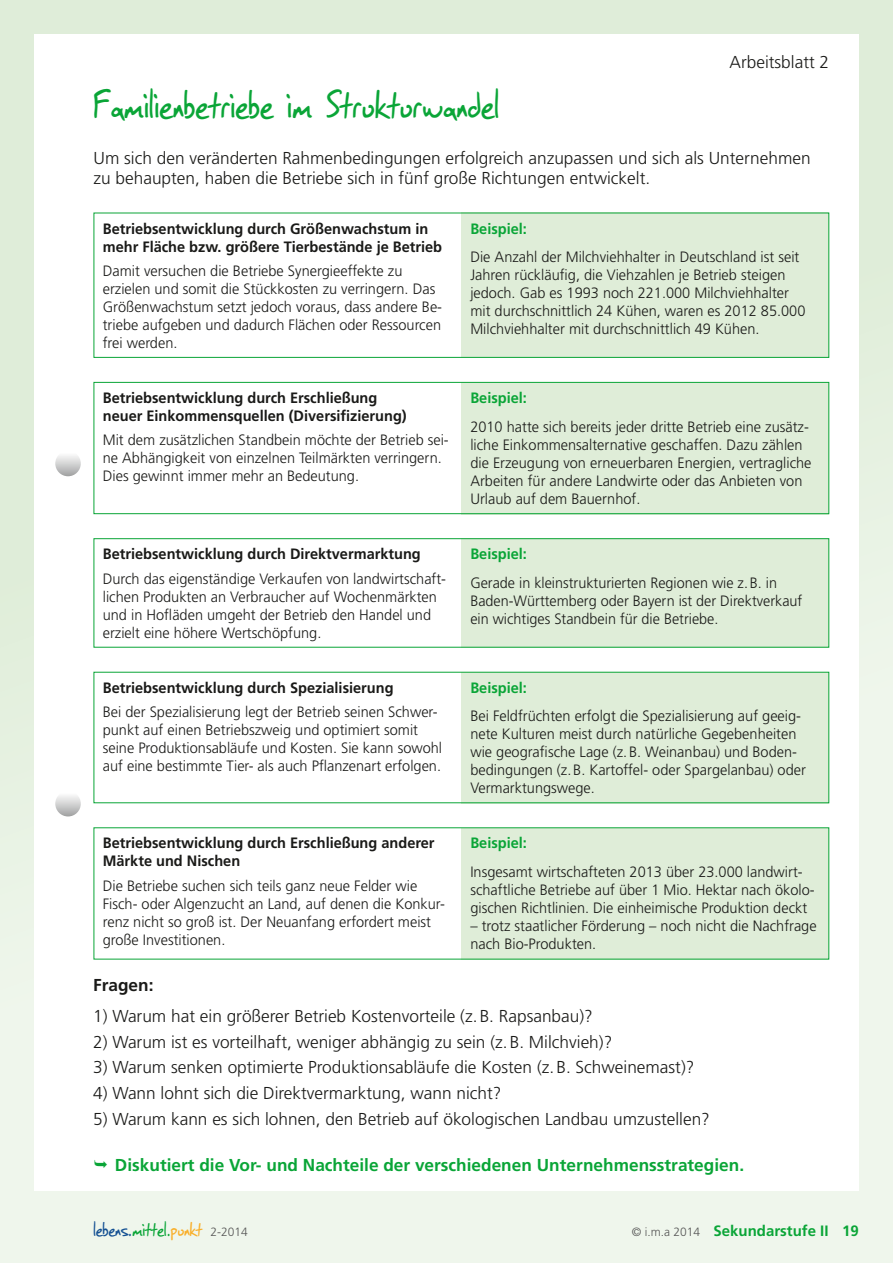
<style>
.page{position:relative;width:893px;height:1263px;background:#fff}
.page>*{position:absolute;margin:0;border:0;box-sizing:border-box;transform-origin:0 0}
.t1{font:45px "SF Grunge Sans";letter-spacing:.02em;color:#0aa537;scale:.96 1}
.t2{font:22.5px "SF Grunge Sans";letter-spacing:.01em;color:#155193}
.t3{font:300 17.25px/19.5px "Frutiger";color:#1a1a18}
.t4{font:700 17.25px "Frutiger";color:#0aa537}
.t5{font:700 17.25px "Frutiger";color:#1a1a18}
.t6{font:300 15px/18px "Frutiger";color:#1a1a18}
.t7{font:700 15px/18px "Frutiger";color:#1a1a18}
.t8{font:300 15px/18px "Frutiger";color:#1a1a18;scale:.96 1}
.t9{font:700 15px "Frutiger";color:#0aa537}
.s1{color:#0aa537}
.s2{color:#f9af2a}
.s3{font-family:"Frutiger";font-weight:300;font-size:12px;color:#565656}
.s4{font-weight:300;font-size:12px;color:#565656}
</style>
<div class="page">
<div style="left:0;top:0;width:893px;height:1263px;background:linear-gradient(to right,#e9f3e5,#eaf3e6)"></div>
<div style="left:34px;top:34px;width:825px;height:1157px;background:#fff"></div>
<svg style="left:55px;top:451px;width:26px;height:25px"></svg>
<svg style="left:55px;top:791px;width:26px;height:25px"></svg>
<div style="left:461px;top:213px;width:368px;height:145px;background:#dfedd8"></div>
<div style="left:94px;top:213px;width:735px;height:145px;border:1px solid #0aa537"></div>
<div style="left:461px;top:538px;width:368px;height:110px;background:#dfedd8"></div>
<div style="left:94px;top:538px;width:735px;height:110px;border:1px solid #0aa537"></div>
<div style="left:461px;top:382px;width:368px;height:132px;background:#dfedd8"></div>
<div style="left:94px;top:382px;width:735px;height:132px;border:1px solid #0aa537"></div>
<div style="left:461px;top:672px;width:368px;height:131px;background:#dfedd8"></div>
<div style="left:461px;top:828px;width:368px;height:131px;background:#dfedd8"></div>
<h1 class="t1" style="left:94px;top:75px;width:424px">Familienbetriebe im Strukturwandel</h1>
<p class="t3" style="left:729px;top:53px;width:101px">Arbeitsblatt 2</p>
<p class="t3" style="left:94px;top:149px;width:719px">Um sich den veränderten Rahmenbedingungen erfolgreich anzupassen und sich als Unternehmen zu behaupten, haben die Betriebe sich in fünf große Richtungen entwickelt.</p>
<p class="t7" style="left:103px;top:219px;width:341px">Betriebsentwicklung durch Größenwachstum in mehr Fläche bzw. größere Tierbestände je Betrieb</p>
<p class="t6" style="left:103px;top:262px;width:341px">Damit versuchen die Betriebe Synergieeffekte zu erzielen und somit die Stückkosten zu verringern. Das Größenwachstum setzt jedoch voraus, dass andere Be&shy;triebe aufgeben und dadurch Flächen oder Ressourcen frei werden.</p>
<p class="t7" style="left:103px;top:389px;width:305px">Betriebsentwicklung durch Erschließung neuer Einkommensquellen (Diversifizierung)</p>
<p class="t6" style="left:103px;top:431px;width:347px">Mit dem zusätzlichen Standbein möchte der Betrieb sei&shy;ne Abhängigkeit von einzelnen Teilmärkten verringern.<br>Dies gewinnt immer mehr an Bedeutung.</p>
<p class="t7" style="left:103px;top:545px;width:320px">Betriebsentwicklung durch Direktvermarktung</p>
<p class="t6" style="left:103px;top:569px;width:345px">Durch das eigenständige Verkaufen von landwirtschaft&shy;lichen Produkten an Verbraucher auf Wochenmärkten und in Hofläden umgeht der Betrieb den Handel und erzielt eine höhere Wertschöpfung.</p>
<p class="t7" style="left:103px;top:678px;width:292px">Betriebsentwicklung durch Spezialisierung</p>
<p class="t6" style="left:103px;top:703px;width:341px">Bei der Spezialisierung legt der Betrieb seinen Schwer&shy;punkt auf einen Betriebszweig und optimiert somit seine Produktionsabläufe und Kosten. Sie kann sowohl auf eine bestimmte Tier- als auch Pflanzenart erfolgen.</p>
<p class="t7" style="left:103px;top:834px;width:333px">Betriebsentwicklung durch Erschließung anderer<br>Märkte und Nischen</p>
<p class="t6" style="left:103px;top:876px;width:344px">Die Betriebe suchen sich teils ganz neue Felder wie Fisch- oder Algenzucht an Land, auf denen die Konkur&shy;renz nicht so groß ist. Der Neuanfang erfordert meist große Investitionen.</p>
<p class="t9" style="left:470px;top:220px;width:58px">Beispiel:</p>
<p class="t6" style="left:470px;top:248px;width:337px">Die Anzahl der Milchviehhalter in Deutschland ist seit Jahren rückläufig, die Viehzahlen je Betrieb steigen jedoch. Gab es 1993 noch 221.000 Milchviehhalter mit durchschnittlich 24 Kühen, waren es 2012 85.000<br>Milchviehhalter mit durchschnittlich 49 Kühen.</p>
<p class="t9" style="left:470px;top:389px;width:58px">Beispiel:</p>
<p class="t6" style="left:470px;top:417px;width:343px">2010 hatte sich bereits jeder dritte Betrieb eine zusätz&shy;liche Einkommensalternative geschaffen. Dazu zählen die Erzeugung von erneuerbaren Energien, vertragliche Arbeiten für andere Landwirte oder das Anbieten von Urlaub auf dem Bauernhof.</p>
<p class="t9" style="left:470px;top:545px;width:58px">Beispiel:</p>
<p class="t8" style="left:470px;top:574px;width:347px">Gerade in kleinstrukturierten Regionen wie z.B. in<br>Baden-Württemberg oder Bayern ist der Direktverkauf ein wichtiges Standbein für die Betriebe.</p>
<p class="t9" style="left:470px;top:679px;width:58px">Beispiel:</p>
<p class="t6" style="left:470px;top:707px;width:337px">Bei Feldfrüchten erfolgt die Spezialisierung auf geeig&shy;nete Kulturen meist durch natürliche Gegebenheiten wie geografische Lage (z.B. Weinanbau) und Boden&shy;bedingungen (z.B. Kartoffel- oder Spargelanbau) oder Vermarktungswege.</p>
<p class="t9" style="left:470px;top:834px;width:58px">Beispiel:</p>
<p class="t6" style="left:470px;top:863px;width:346px">Insgesamt wirtschafteten 2013 über 23.000 landwirt&shy;schaftliche Betriebe auf über 1 Mio. Hektar nach ökolo&shy;gischen Richtlinien. Die einheimische Produktion deckt</p>
<p class="t6" style="left:470px;top:917px;width:348px">– trotz staatlicher Förderung – noch nicht die Nachfrage nach Bio-Produkten.</p>
<p class="t5" style="left:93px;top:975px;width:62px">Fragen:</p>
<p class="t3" style="left:93px;top:1006px;width:501px">1) Warum hat ein größerer Betrieb Kostenvorteile (z.B. Rapsanbau)?</p>
<p class="t3" style="left:93px;top:1032px;width:521px">2) Warum ist es vorteilhaft, weniger abhängig zu sein (z.B. Milchvieh)?</p>
<p class="t3" style="left:93px;top:1058px;width:603px">3) Warum senken optimierte Produktionsabläufe die Kosten (z.B. Schweinemast)?</p>
<p class="t3" style="left:93px;top:1083px;width:410px">4) Wann lohnt sich die Direktvermarktung, wann nicht?</p>
<p class="t3" style="left:93px;top:1109px;width:618px">5) Warum kann es sich lohnen, den Betrieb auf ökologischen Landbau umzustellen?</p>
<p class="t4" style="left:115px;top:1154px;width:631px">Diskutiert die Vor- und Nachteile der verschiedenen Unternehmensstrategien.</p>
<h2 class="t2" style="left:94px;top:1214px;width:156px">lebens.<span class="s1">mittel.</span><span class="s2">punkt</span> <span class="s3">2-2014</span></h2>
<p class="t9" style="left:632px;top:1222px;width:229px"><span class="s4">© i.m.a 2014</span> Sekundarstufe II 19</p>
</div>
